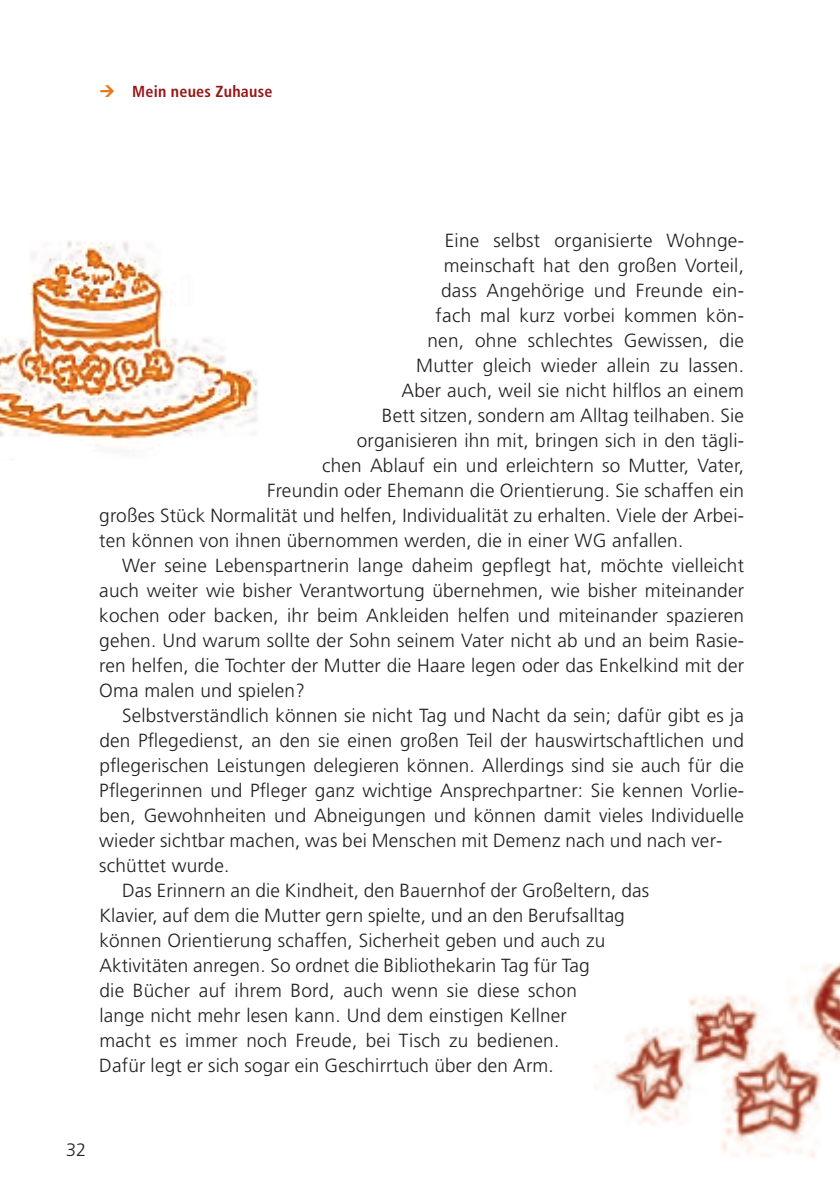
<style>
.page{position:relative;width:840px;height:1191px;background:#fff}
.page>*{position:absolute;margin:0;border:0;box-sizing:border-box;transform-origin:0 0}
.t1{font:300 19px "Frutiger";letter-spacing:.01em;color:#231f20}
.t2{font:300 18px "Frutiger";color:#231f20}
.t3{font:700 condensed 16px "Frutiger";letter-spacing:.015em;color:#971619}
</style>
<div class="page">
<img style="left:594px;top:963px;width:245px;height:195px">
<img style="left:0;top:241px;width:258px;height:204px">
<p class="t3" style="left:132px;top:85px;width:142px">Mein neues Zuhause</p>
<p class="t1" style="left:444px;top:233px;width:301px">Eine selbst organisierte Wohnge-</p>
<p class="t1" style="left:443px;top:258px;width:301px">meinschaft hat den großen Vorteil,</p>
<p class="t1" style="left:441px;top:283px;width:304px">dass Angehörige und Freunde ein-</p>
<p class="t1" style="left:435px;top:308px;width:310px">fach mal kurz vorbei kommen kön-</p>
<p class="t1" style="left:427px;top:333px;width:318px">nen, ohne schlechtes Gewissen, die</p>
<p class="t1" style="left:416px;top:358px;width:329px">Mutter gleich wieder allein zu lassen.</p>
<p class="t1" style="left:401px;top:383px;width:344px">Aber auch, weil sie nicht hilflos an einem</p>
<p class="t1" style="left:382px;top:408px;width:363px">Bett sitzen, sondern am Alltag teilhaben. Sie</p>
<p class="t1" style="left:356px;top:433px;width:388px">organisieren ihn mit, bringen sich in den tägli-</p>
<p class="t1" style="left:322px;top:458px;width:423px">chen Ablauf ein und erleichtern so Mutter, Vater,</p>
<p class="t1" style="left:267px;top:483px;width:478px">Freundin oder Ehemann die Orientierung. Sie schaffen ein</p>
<p class="t1" style="left:99px;top:508px;width:646px">großes Stück Normalität und helfen, Individualität zu erhalten. Viele der Arbei-</p>
<p class="t1" style="left:99px;top:533px;width:585px">ten können von ihnen übernommen werden, die in einer WG anfallen.</p>
<p class="t1" style="left:122px;top:558px;width:623px">Wer seine Lebenspartnerin lange daheim gepflegt hat, möchte vielleicht</p>
<p class="t1" style="left:99px;top:583px;width:646px">auch weiter wie bisher Verantwortung übernehmen, wie bisher miteinander</p>
<p class="t1" style="left:99px;top:608px;width:646px">kochen oder backen, ihr beim Ankleiden helfen und miteinander spazieren</p>
<p class="t1" style="left:99px;top:633px;width:646px">gehen. Und warum sollte der Sohn seinem Vater nicht ab und an beim Rasie-</p>
<p class="t1" style="left:99px;top:658px;width:646px">ren helfen, die Tochter der Mutter die Haare legen oder das Enkelkind mit der</p>
<p class="t1" style="left:99px;top:683px;width:207px">Oma malen und spielen?</p>
<p class="t1" style="left:122px;top:708px;width:623px">Selbstverständlich können sie nicht Tag und Nacht da sein; dafür gibt es ja</p>
<p class="t1" style="left:99px;top:733px;width:646px">den Pflegedienst, an den sie einen großen Teil der hauswirtschaftlichen und</p>
<p class="t1" style="left:99px;top:758px;width:646px">pflegerischen Leistungen delegieren können. Allerdings sind sie auch für die</p>
<p class="t1" style="left:99px;top:783px;width:646px">Pflegerinnen und Pfleger ganz wichtige Ansprechpartner: Sie kennen Vorlie-</p>
<p class="t1" style="left:99px;top:808px;width:646px">ben, Gewohnheiten und Abneigungen und können damit vieles Individuelle</p>
<p class="t1" style="left:99px;top:833px;width:624px">wieder sichtbar machen, was bei Menschen mit Demenz nach und nach ver-</p>
<p class="t1" style="left:99px;top:858px;width:131px">schüttet wurde.</p>
<p class="t1" style="left:122px;top:883px;width:528px">Das Erinnern an die Kindheit, den Bauernhof der Großeltern, das</p>
<p class="t1" style="left:99px;top:908px;width:526px">Klavier, auf dem die Mutter gern spielte, und an den Berufsalltag</p>
<p class="t1" style="left:99px;top:933px;width:507px">können Orientierung schaffen, Sicherheit geben und auch zu</p>
<p class="t1" style="left:99px;top:958px;width:491px">Aktivitäten anregen. So ordnet die Bibliothekarin Tag für Tag</p>
<p class="t1" style="left:99px;top:983px;width:479px">die Bücher auf ihrem Bord, auch wenn sie diese schon</p>
<p class="t1" style="left:99px;top:1008px;width:469px">lange nicht mehr lesen kann. Und dem einstigen Kellner</p>
<p class="t1" style="left:99px;top:1033px;width:461px">macht es immer noch Freude, bei Tisch zu bedienen.</p>
<p class="t1" style="left:99px;top:1058px;width:456px">Dafür legt er sich sogar ein Geschirrtuch über den Arm.</p>
<p class="t2" style="left:66px;top:1142px;width:22px">32</p>
</div>
